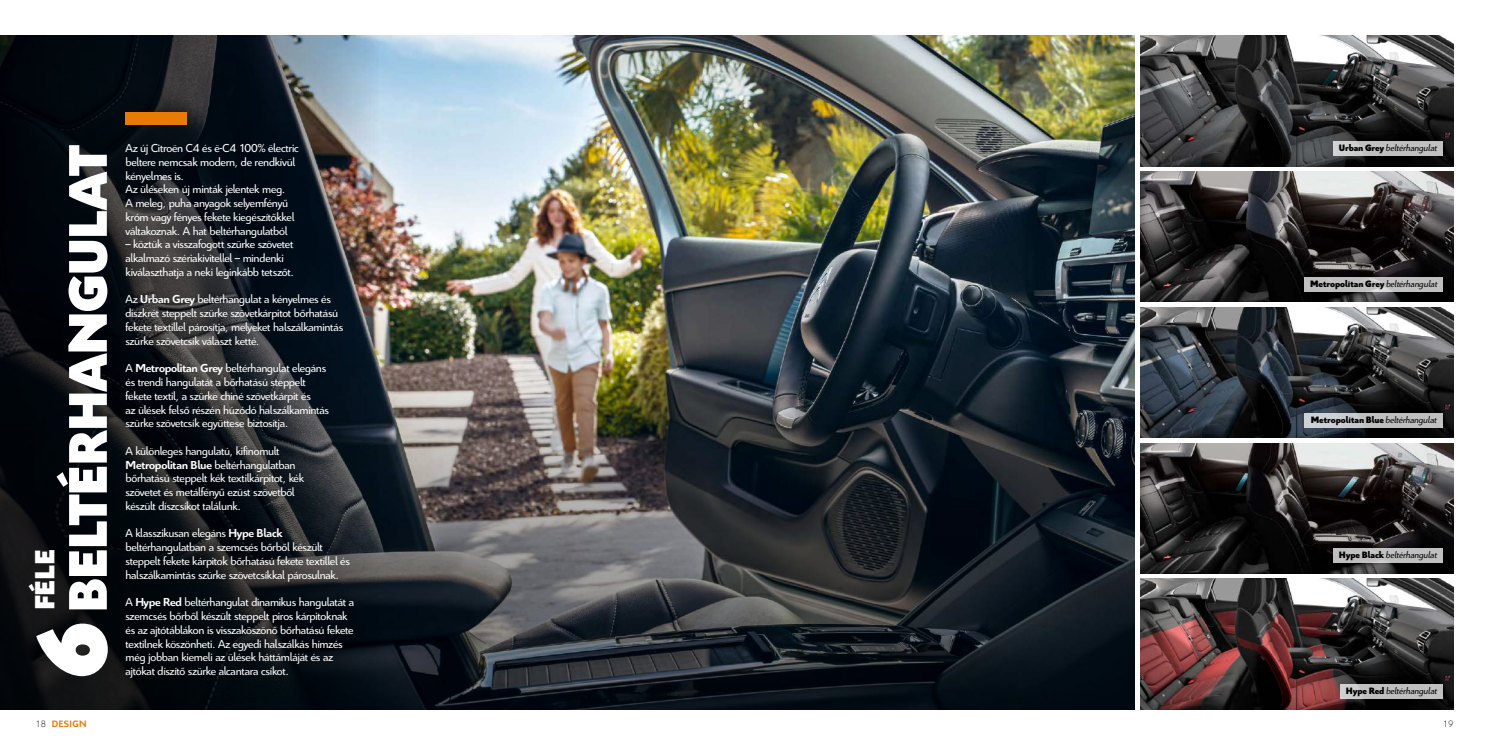
<style>
.page{position:relative;width:1489px;height:745px;background:#fff}
.page>*{position:absolute;margin:0;border:0;box-sizing:border-box;transform-origin:0 0}
.t1{font:900 105.62px "Citroen";color:#fff}
.t2{font:900 58.75px "Citroen";letter-spacing:-.035em;color:#fff}
.t3{font:900 30px "Citroen";color:#fff}
.t4{font:12.5px/13.8px "Citroen";letter-spacing:-.02em;color:#fff}
.t5{font:italic 10px "Citroen";letter-spacing:-.01em;color:#000}
.t6{font:900 10px "Citroen";letter-spacing:-.01em;color:#000}
.t7{font:700 10px "Citroen";letter-spacing:.03em;color:#e77b05}
.t8{font:300 10px "Citroen";color:#000}
.s1{font-weight:700}
.s2{font-weight:900;font-style:normal}
.s3{font-weight:400;font-style:italic}
</style>
<div class="page">
<img style="left:1140px;top:35px;width:313px;height:131px">
<img style="left:1140px;top:443px;width:313px;height:130px">
<img style="left:1140px;top:578px;width:313px;height:131px">
<img style="left:1140px;top:171px;width:313px;height:131px">
<img style="left:1140px;top:307px;width:313px;height:130px">
<img style="left:379px;top:35px;width:755px;height:206px">
<svg style="left:0;top:35px;width:379px;height:206px;fill:#020b14"></svg>
<img style="left:0;top:241px;width:1134px;height:468px">
<div style="left:125px;top:112px;width:62px;height:13px;background:#e77b05"></div>
<svg style="left:1339px;top:684px;width:103px;height:14px"></svg>
<div style="left:1332px;top:548px;width:110px;height:14px;background:#bfbfbf"></div>
<svg style="left:1332px;top:141px;width:110px;height:14px;fill:#bfbfbf"></svg>
<svg style="left:1304px;top:413px;width:138px;height:14px;fill:#c0c0c0"></svg>
<div style="left:1304px;top:277px;width:138px;height:14px;background:#bfbfbf"></div>
<h2 class="t2" style="left:45px;top:612px;width:470px;rotate:-90deg">BELTÉRHANGULAT</h2>
<h3 class="t3" style="left:23px;top:610px;width:63px;rotate:-90deg">FÉLE</h3>
<h1 class="t1" style="left:-5px;top:679px;width:61px;rotate:-90deg">6</h1>
<p class="t4" style="left:125px;top:141px;width:175px">Az új Citroën C4 és ë-C4 100% ëlectric beltere nemcsak modern, de rendkívül kényelmes is.<br>Az üléseken új minták jelentek meg.<br>A meleg, puha anyagok selyemfényű króm vagy fényes fekete kiegészítőkkel váltakoznak. A hat beltérhangulatból</p>
<p class="t4" style="left:125px;top:237px;width:170px">– köztük a visszafogott szürke szövetet alkalmazó szériakivitellel – mindenki kiválaszthatja a neki leginkább tetszőt.</p>
<p class="t4" style="left:125px;top:292px;width:219px">Az <span class="s1">Urban Grey</span> beltérhangulat a kényelmes és diszkrét steppelt szürke szövetkárpitot bőrhatású fekete textillel párosítja, melyeket halszálkamintás szürke szövetcsík választ ketté.</p>
<p class="t4" style="left:125px;top:361px;width:205px">A <span class="s1">Metropolitan Grey</span> beltérhangulat elegáns és trendi hangulatát a bőrhatású steppelt fekete textil, a szürke chiné szövetkárpit és<br>az ülések felső részén húzódó halszálkamintás szürke szövetcsík együttese biztosítja.</p>
<p class="t4" style="left:125px;top:443px;width:180px">A különleges hangulatú, kifinomult <span class="s1">Metropolitan Blue</span> beltérhangulatban bőrhatású steppelt kék textilkárpitot, kék szövetet és metálfényű ezüst szövetből készült díszcsíkot találunk.</p>
<p class="t4" style="left:125px;top:526px;width:226px">A klasszikusan elegáns <span class="s1">Hype Black </span>beltérhangulatban a szemcsés bőrből készült steppelt fekete kárpitok bőrhatású fekete textillel és halszálkamintás szürke szövetcsíkkal párosulnak.</p>
<p class="t4" style="left:125px;top:595px;width:230px">A <span class="s1">Hype Red</span> beltérhangulat dinamikus hangulatát a szemcsés bőrből készült steppelt piros kárpitoknak és az ajtótáblákon is visszaköszönő bőrhatású fekete textilnek köszönheti. Az egyedi halszálkás hímzés még jobban kiemeli az ülések háttámláját és az ajtókat díszítő szürke alcantara csíkot.</p>
<p class="t5" style="left:1338px;top:142px;width:100px"><span class="s2">Urban Grey</span> beltérhangulat</p>
<p class="t6" style="left:1309px;top:276px;width:129px">Metropolitan Grey <span class="s3">beltérhangulat</span></p>
<p class="t6" style="left:1310px;top:412px;width:127px">Metropolitan Blue <span class="s3">beltérhangulat</span></p>
<p class="t5" style="left:1338px;top:549px;width:100px"><span class="s2">Hype Black</span> beltérhangulat</p>
<p class="t5" style="left:1345px;top:684px;width:93px"><span class="s2">Hype Red</span> beltérhangulat</p>
<p class="t8" style="left:35px;top:717px;width:12px">18</p>
<p class="t8" style="left:1442px;top:717px;width:12px">19</p>
<p class="t7" style="left:52px;top:717px;width:36px">DESIGN</p>
</div>
